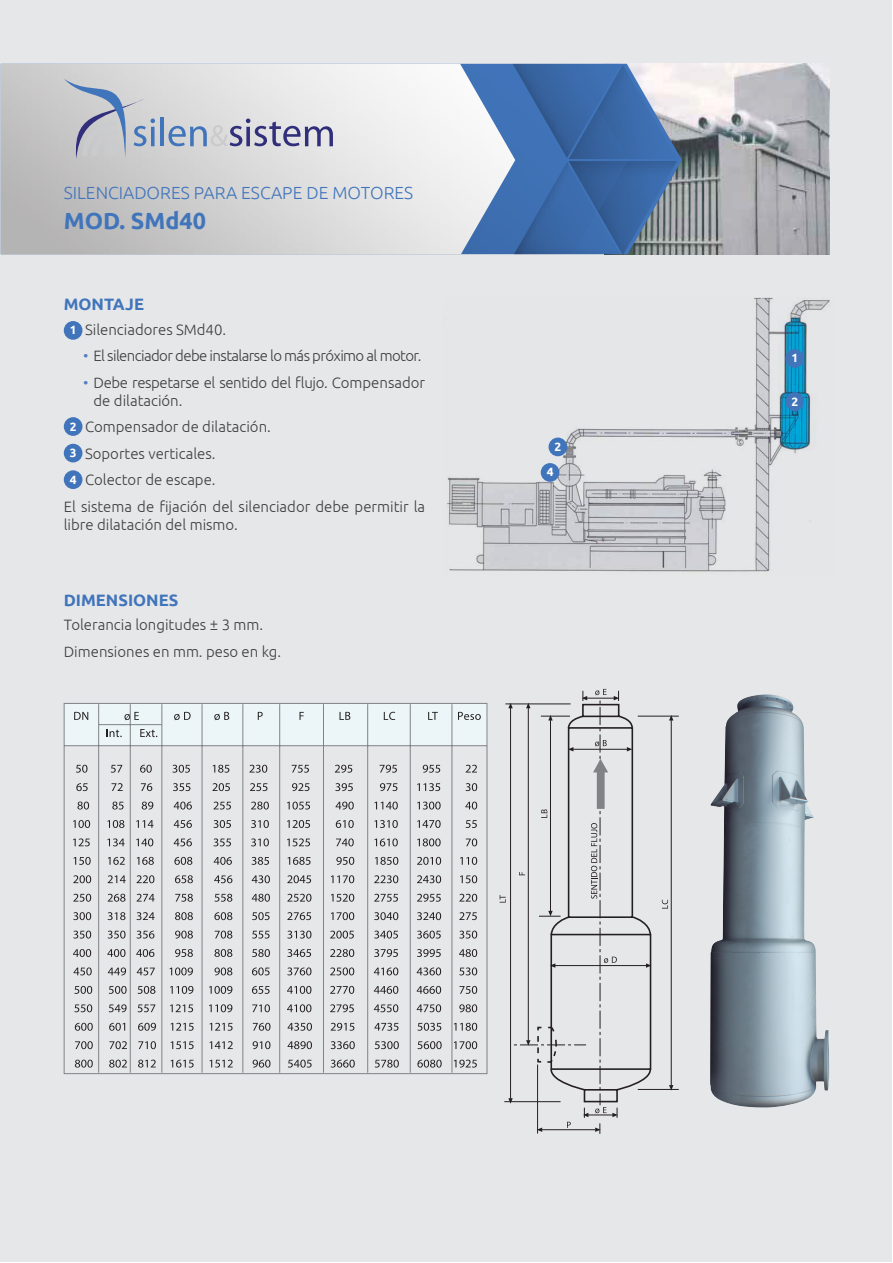
<style>
.page{position:relative;width:893px;height:1263px;background:#fff}
.page>*{position:absolute;margin:0;border:0;box-sizing:border-box;transform-origin:0 0}
.t1{font:700 23.4px "Ubuntu";color:#4175bb}
.t2{font:300 17.55px "Ubuntu";color:#4175bb}
.t3{font:700 16.5px "Ubuntu";color:#4175bb}
.t4{font:300 15px/18px "Ubuntu";color:#3e3e3f}
.t5{font:300 15px/18px "Ubuntu";letter-spacing:-.025em;color:#3e3e3f}
.t6{font:300 15px "Ubuntu";letter-spacing:-.04em;color:#3e3e3f}
.t7{font:700 12px "Ubuntu";color:#fff}
.s1{color:#547ec0}
</style>
<div class="page">
<div style="left:1px;top:1px;width:891px;height:1261px;background:#e6e7e9"></div>
<img style="left:447px;top:298px;width:383px;height:274px">
<img style="left:604px;top:63px;width:225px;height:192px">
<img style="left:1px;top:64px;width:626px;height:190px">
<img style="left:596px;top:213px;width:2px;height:41px">
<img style="left:514px;top:162px;width:82px;height:92px">
<img style="left:598px;top:161px;width:79px;height:93px">
<img style="left:569px;top:161px;width:58px;height:50px">
<img style="left:598px;top:65px;width:79px;height:94px">
<div style="left:569px;top:109px;width:58px;height:50px;background:#3866a3"></div>
<img style="left:596px;top:64px;width:25px;height:43px">
<img style="left:513px;top:64px;width:83px;height:94px">
<svg style="left:64px;top:63px;width:91px;height:96px;background:#bfc3cc"></svg>
<hr style="left:160px;top:118px;width:4px;height:28px;background:#4175bb">
<svg style="left:168px;top:119px;width:133px;height:27px"></svg>
<svg style="left:305px;top:126px;width:28px;height:20px"></svg>
<div style="left:64px;top:321px;width:18px;height:19px;background:#4175bb;border-radius:50%"></div>
<div style="left:64px;top:417px;width:18px;height:19px;background:#4175bb;border-radius:50%"></div>
<div style="left:64px;top:444px;width:18px;height:18px;background:#4175bb;border-radius:50%"></div>
<div style="left:64px;top:470px;width:18px;height:19px;background:#4175bb;border-radius:50%"></div>
<div style="left:785px;top:349px;width:19px;height:19px;background:#4175bb;border-radius:50%"></div>
<div style="left:785px;top:392px;width:19px;height:19px;background:#4175bb;border-radius:50%"></div>
<div style="left:549px;top:438px;width:18px;height:18px;background:#4175bb;border-radius:50%"></div>
<div style="left:541px;top:463px;width:18px;height:19px;background:#4175bb;border-radius:50%"></div>
<img style="left:710px;top:694px;width:119px;height:413px">
<hr style="left:638px;top:716px;width:41px;height:1px;background:#241f21">
<hr style="left:671px;top:720px;width:1px;height:365px;background:#241f21">
<svg style="left:669px;top:1085px;width:4px;height:4px"></svg>
<svg style="left:669px;top:715px;width:4px;height:5px"></svg>
<svg style="left:662px;top:900px;width:6px;height:8px"></svg>
<hr style="left:638px;top:1089px;width:41px;height:1px;background:#241f21">
<svg style="left:500px;top:689px;width:152px;height:445px"></svg>
<svg style="left:64px;top:703px;width:423px;height:371px"></svg>
<p class="t2" style="left:64px;top:182px;width:351px">SILENCIADORES PARA ESCAPE DE MOTORES</p>
<p class="t1" style="left:64px;top:207px;width:144px">MOD. SMd40</p>
<p class="t3" style="left:64px;top:295px;width:82px">MONTAJE</p>
<p class="t4" style="left:85px;top:320px;width:143px">Silenciadores SMd40.</p>
<p class="t6" style="left:83px;top:347px;width:340px"><span class="s1">•</span> El silenciador debe instalarse lo más próximo al motor.</p>
<p class="t5" style="left:94px;top:373px;width:333px;text-indent:-10px"><span class="s1">•</span> Debe respetarse el sentido del flujo. Compensador de dilatación.</p>
<p class="t4" style="left:85px;top:418px;width:187px">Compensador de dilatación.</p>
<p class="t4" style="left:85px;top:444px;width:132px">Soportes verticales.</p>
<p class="t4" style="left:85px;top:471px;width:132px">Colector de escape.</p>
<p class="t4" style="left:64px;top:497px;width:363px">El sistema de fijación del silenciador debe permitir la libre dilatación del mismo.</p>
<p class="t7" style="left:70px;top:323px;width:8px">1</p>
<p class="t7" style="left:70px;top:419px;width:8px">2</p>
<p class="t7" style="left:70px;top:446px;width:8px">3</p>
<p class="t7" style="left:70px;top:472px;width:8px">4</p>
<p class="t3" style="left:64px;top:590px;width:116px">DIMENSIONES</p>
<p class="t4" style="left:64px;top:616px;width:201px">Tolerancia longitudes ± 3 mm.</p>
<p class="t4" style="left:64px;top:642px;width:219px">Dimensiones en mm. peso en kg.</p>
<p class="t7" style="left:554px;top:439px;width:8px">2</p>
<p class="t7" style="left:547px;top:465px;width:8px">4</p>
<p class="t7" style="left:791px;top:351px;width:8px">1</p>
<p class="t7" style="left:791px;top:394px;width:8px">2</p>
</div>
